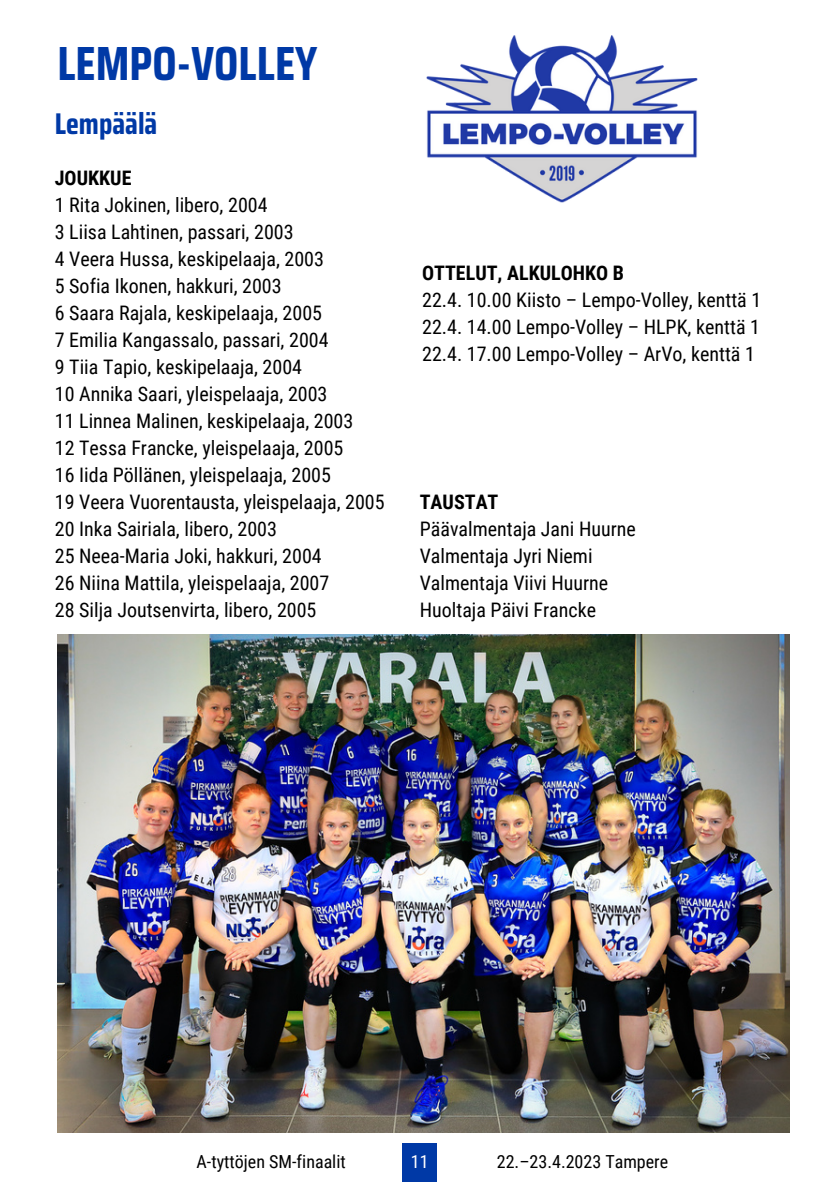
<style>
.page{position:relative;width:839px;height:1191px;background:#fff}
.page>*{position:absolute;margin:0;border:0;box-sizing:border-box;transform-origin:0 0}
.t1{font:700 48px "Saira Condensed";color:#0039a6}
.t2{font:700 30px "Saira Condensed";color:#0039a6}
.t3{font:20px/27px "Roboto Condensed";color:#000}
.t4{font:700 20px "Roboto Condensed";color:#000}
.t5{font:18px "Roboto Condensed";color:#000}
.t6{font:18px "Roboto Condensed";color:#fff}
</style>
<div class="page">
<div style="left:403px;top:1143px;width:34px;height:38px;background:#0039a6"></div>
<img style="left:57px;top:635px;width:732px;height:498px">
<img style="left:426px;top:36px;width:272px;height:167px">
<h1 class="t1" style="left:57px;top:26px;width:261px">LEMPO-VOLLEY</h1>
<h2 class="t2" style="left:55px;top:100px;width:104px">Lempäälä</h2>
<p class="t4" style="left:55px;top:166px;width:78px">JOUKKUE</p>
<p class="t3" style="left:55px;top:192px;width:331px">1 Rita Jokinen, libero, 2004<br>3 Liisa Lahtinen, passari, 2003<br>4 Veera Hussa, keskipelaaja, 2003<br>5 Sofia Ikonen, hakkuri, 2003<br>6 Saara Rajala, keskipelaaja, 2005<br>7 Emilia Kangassalo, passari, 2004<br>9 Tiia Tapio, keskipelaaja, 2004<br>10 Annika Saari, yleispelaaja, 2003<br>11 Linnea Malinen, keskipelaaja, 2003<br>12 Tessa Francke, yleispelaaja, 2005<br>16 Iida Pöllänen, yleispelaaja, 2005<br>19 Veera Vuorentausta, yleispelaaja, 2005<br>20 Inka Sairiala, libero, 2003<br>25 Neea-Maria Joki, hakkuri, 2004<br>26 Niina Mattila, yleispelaaja, 2007<br>28 Silja Joutsenvirta, libero, 2005</p>
<p class="t4" style="left:422px;top:261px;width:203px">OTTELUT, ALKULOHKO B</p>
<p class="t3" style="left:422px;top:287px;width:340px;text-align:justify">22.4. 10.00 Kiisto – Lempo-Volley, kenttä 1<br>22.4. 14.00 Lempo-Volley – HLPK, kenttä 1<br>22.4. 17.00 Lempo-Volley – ArVo, kenttä 1</p>
<p class="t4" style="left:420px;top:490px;width:80px">TAUSTAT</p>
<p class="t3" style="left:420px;top:516px;width:218px">Päävalmentaja Jani Huurne<br>Valmentaja Jyri Niemi<br>Valmentaja Viivi Huurne<br>Huoltaja Päivi Francke</p>
<p class="t5" style="left:196px;top:1151px;width:151px">A-tyttöjen SM-finaalit</p>
<p class="t6" style="left:411px;top:1152px;width:19px">11</p>
<p class="t5" style="left:497px;top:1151px;width:173px">22.–23.4.2023 Tampere</p>
</div>
